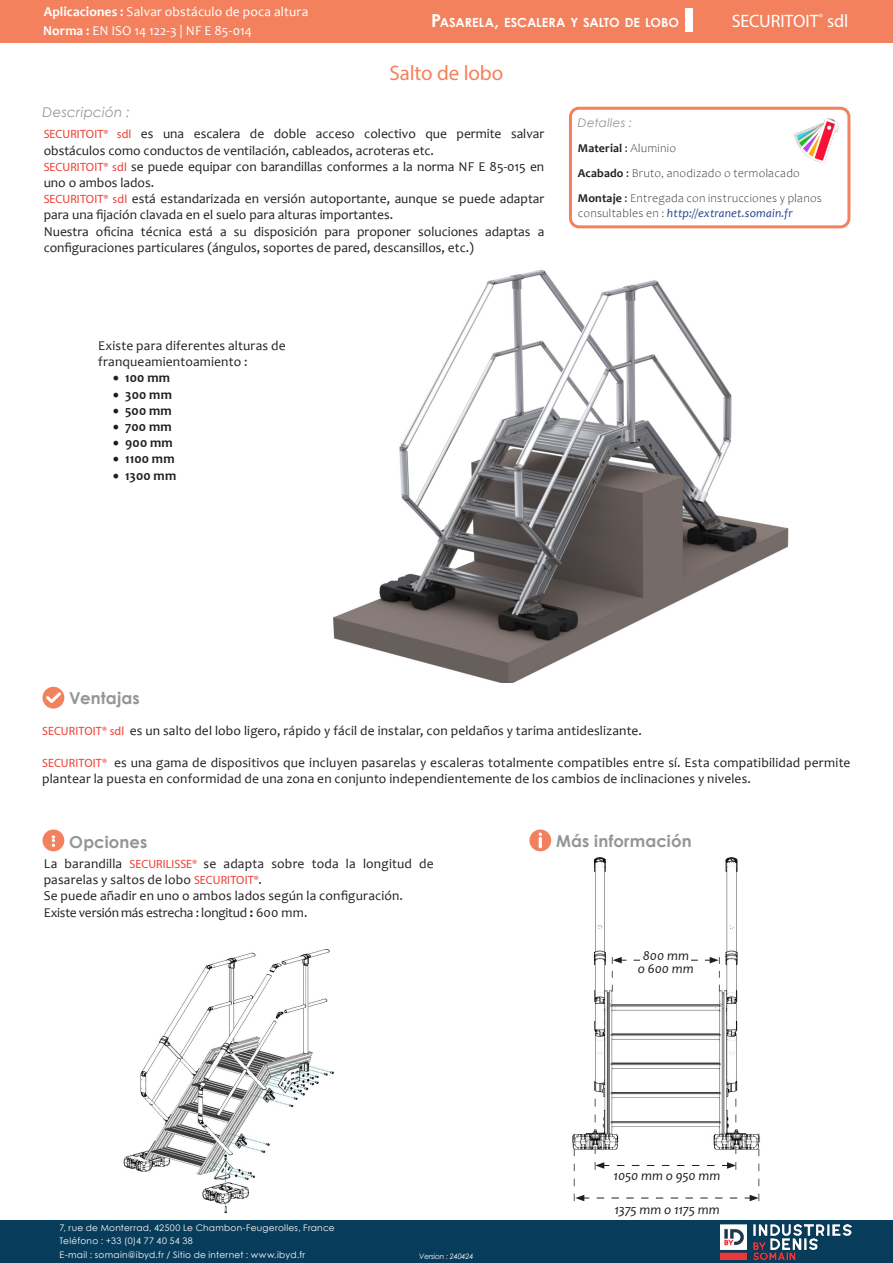
<style>
.page{position:relative;width:893px;height:1263px;background:#fff}
.page>*{position:absolute;margin:0;border:0;box-sizing:border-box;transform-origin:0 0}
.t1{font:21px "Myriad Pro";letter-spacing:-.005em;color:#f4815d}
.t2{font:18px "Myriad Pro";letter-spacing:-.01em;color:#fff}
.t3{font:700 16.5px "Century Gothic";letter-spacing:.01em;color:#939598}
.t4{font:13.5px/16.2px "Candara";color:#231f20}
.t5{font:13.5px/18.9px "Candara";letter-spacing:.01em;color:#fff}
.t6{font:700 13.5px "Candara";letter-spacing:.01em;color:#231f20}
.t7{font:13.5px "Candara";letter-spacing:-.02em;color:#231f20}
.t8{font:italic 13.5px "Candara";letter-spacing:-.005em;color:#231f20}
.t9{font:italic 13.5px "Century Gothic";letter-spacing:.015em;color:#939598}
.t10{font:700 12.6px "Century Gothic";letter-spacing:-.005em;color:#fff}
.t11{font:300 12px/25.2px "Candara";letter-spacing:.02em;color:#231f20}
.t12{font:italic 12px "Candara";letter-spacing:.015em;color:#21428a}
.t13{font:italic 12px "Century Gothic";letter-spacing:.02em;color:#939598}
.t14{font:9px/13.5px "Century Gothic";letter-spacing:.03em;color:#fff}
.t15{font:italic 7.5px "Century Gothic";letter-spacing:-.025em;color:#fff}
.s1{font-weight:700}
.s2{font-size:18px}
.s3{font-family:"Myriad Pro";font-size:12px;color:#ee3e34}
.s4{font-weight:400}
.s5{font-weight:300;font-style:normal;color:#231f20}
.s6{font-family:"Minion Pro";font-weight:400;font-size:18px}
</style>
<div class="page">
<div style="left:0;top:0;width:893px;height:43px;background:#f4815d"></div>
<div style="left:685px;top:9px;width:7px;height:23px;background:#fff"></div>
<div style="left:569px;top:107px;width:281px;height:121px;border:3px solid #f4815d;border-radius:9px"></div>
<img style="left:794px;top:118px;width:45px;height:45px">
<div style="left:0;top:1220px;width:893px;height:43px;background:#083c5b"></div>
<img style="left:721px;top:1225px;width:130px;height:35px">
<img style="left:333px;top:269px;width:456px;height:413px">
<img style="left:123px;top:949px;width:211px;height:264px">
<div style="left:43px;top:687px;width:21px;height:22px;background:#f4815d;border-radius:50%"></div>
<svg style="left:46px;top:692px;width:15px;height:11px"></svg>
<div style="left:43px;top:829px;width:21px;height:22px;background:#f4815d;border-radius:50%"></div>
<svg style="left:52px;top:835px;width:3px;height:12px"></svg>
<div style="left:529px;top:829px;width:22px;height:22px;background:#f4815d;border-radius:50%"></div>
<svg style="left:539px;top:832px;width:3px;height:16px"></svg>
<img style="left:572px;top:857px;width:166px;height:299px">
<svg style="left:574px;top:1083px;width:186px;height:118px"></svg>
<svg style="left:612px;top:957px;width:108px;height:34px"></svg>
<div style="left:640px;top:949px;width:51px;height:12px;background:#fff"></div>
<div style="left:633px;top:962px;width:66px;height:12px;background:#fff"></div>
<p class="t5" style="left:43px;top:2px;width:267px"><span class="s1">Aplicaciones :</span> Salvar obstáculo de poca altura<br><span class="s1">Norma :</span> EN ISO 14 122-3 | NF E 85-014</p>
<p class="t10" style="left:431px;top:13px;width:249px"><span class="s2">P</span>ASARELA<span class="s2">,</span> ESCALERA Y SALTO DE LOBO</p>
<p class="t1" style="left:390px;top:60px;width:115px">Salto de lobo</p>
<h2 class="t2" style="left:732px;top:10px;width:118px">SECURITOIT<sup>®</sup> sdl</h2>
<p class="t9" style="left:43px;top:103px;width:89px">Descripción :</p>
<p class="t4" style="left:44px;top:126px;width:502px"><span class="s3">SECURITOIT® sdl</span> es una escalera de doble acceso colectivo que permite salvar obstáculos como conductos de ventilación, cableados, acroteras etc.</p>
<p class="t4" style="left:44px;top:158px;width:502px"><span class="s3">SECURITOIT® sdl</span> se puede equipar con barandillas conformes a la norma NF E 85-015 en uno o ambos lados.</p>
<p class="t4" style="left:44px;top:191px;width:502px"><span class="s3">SECURITOIT® sdl</span> está estandarizada en versión autoportante, aunque se puede adaptar para una fijación clavada en el suelo para alturas importantes.</p>
<p class="t4" style="left:44px;top:223px;width:502px">Nuestra oficina técnica está a su disposición para proponer soluciones adaptas a configuraciones particulares (ángulos, soportes de pared, descansillos, etc.)</p>
<p class="t13" style="left:578px;top:114px;width:56px">Detalles :</p>
<p class="t11" style="left:578px;top:135px;width:246px"><span class="s1">Material</span> <span class="s4">:</span> Aluminio<br><span class="s1">Acabado</span> <span class="s4">:</span> Bruto, anodizado o termolacado<br><span class="s1">Montaje</span> <span class="s4">:</span> Entregada con instrucciones y planos</p>
<p class="t12" style="left:578px;top:205px;width:217px"><span class="s5">consultables en :</span> http://extranet.somain.fr</p>
<p class="t4" style="left:98px;top:337px;width:189px">Existe para diferentes alturas de franqueamientoamiento :</p>
<p class="t6" style="left:112px;top:369px;width:59px"><span class="s6">•</span> 100 mm</p>
<p class="t6" style="left:112px;top:386px;width:61px"><span class="s6">•</span> 300 mm</p>
<p class="t6" style="left:112px;top:402px;width:61px"><span class="s6">•</span> 500 mm</p>
<p class="t6" style="left:112px;top:418px;width:61px"><span class="s6">•</span> 700 mm</p>
<p class="t6" style="left:112px;top:434px;width:62px"><span class="s6">•</span> 900 mm</p>
<p class="t6" style="left:112px;top:450px;width:64px"><span class="s6">•</span> 1100 mm</p>
<p class="t6" style="left:112px;top:467px;width:65px"><span class="s6">•</span> 1300 mm</p>
<p class="t3" style="left:69px;top:685px;width:72px">Ventajas</p>
<p class="t4" style="left:42px;top:722px;width:601px"><span class="s3">SECURITOIT® sdl</span> es un salto del lobo ligero, rápido y fácil de instalar, con peldaños y tarima antideslizante.</p>
<p class="t4" style="left:42px;top:755px;width:810px"><span class="s3">SECURITOIT®</span> es una gama de dispositivos que incluyen pasarelas y escaleras totalmente compatibles entre sí. Esta compatibilidad permite plantear la puesta en conformidad de una zona en conjunto independientemente de los cambios de inclinaciones y niveles.</p>
<p class="t3" style="left:69px;top:830px;width:80px">Opciones</p>
<p class="t3" style="left:556px;top:828px;width:137px">Más información</p>
<p class="t4" style="left:44px;top:855px;width:392px">La barandilla <span class="s3">SECURILISSE®</span> se adapta sobre toda la longitud de pasarelas y saltos de lobo <span class="s3">SECURITOIT®</span>.</p>
<p class="t4" style="left:44px;top:888px;width:361px">Se puede añadir en uno o ambos lados según la configuración.</p>
<p class="t7" style="left:44px;top:904px;width:265px">Existe versión más estrecha : longitud <span class="s1">:</span> 600 mm.</p>
<p class="t14" style="left:60px;top:1221px;width:277px">7, rue de Monterrad, 42500 Le Chambon-Feugerolles, France<br>Teléfono : +33 (0)4 77 40 54 38<br>E-mail : somain@ibyd.fr / Sitio de internet : www.ibyd.fr</p>
<p class="t15" style="left:419px;top:1250px;width:56px">Version : 240424</p>
<p class="t8" style="left:643px;top:947px;width:48px">800 mm</p>
<p class="t8" style="left:638px;top:960px;width:57px">o 600 mm</p>
<p class="t8" style="left:614px;top:1167px;width:108px">1050 mm o 950 mm</p>
<p class="t8" style="left:614px;top:1201px;width:107px">1375 mm o 1175 mm</p>
</div>
